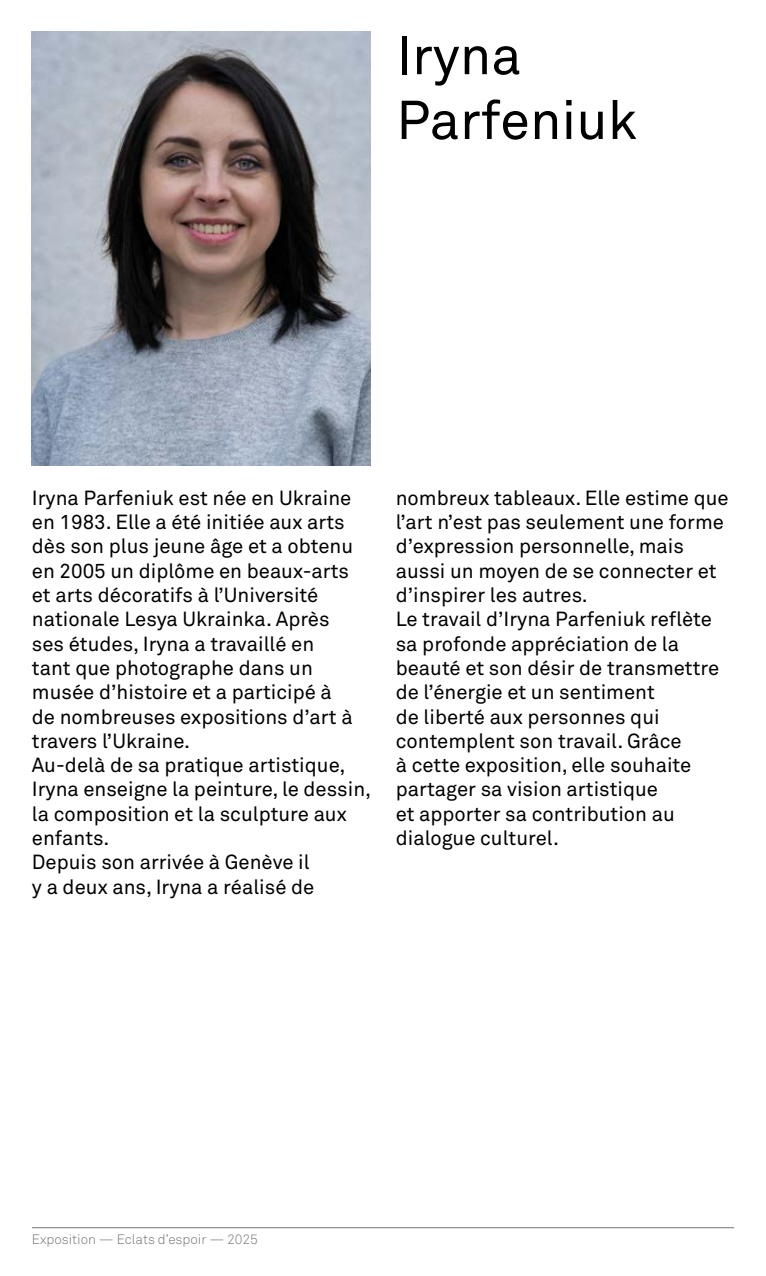
<style>
.page{position:relative;width:766px;height:1276px;background:#fff}
.page>*{position:absolute;margin:0;border:0;box-sizing:border-box;transform-origin:0 0}
.t1{font:54px/64.8px "Akkurat Pro";color:#000}
.t2{font:20.25px/24.3px "Akkurat Pro";color:#000}
.t3{font:300 13.5px "Akkurat Pro";color:#757474}
</style>
<div class="page">
<hr style="left:32px;top:1227px;width:701px;height:1px;background:#757474">
<img style="left:32px;top:32px;width:338px;height:434px">
<h1 class="t1" style="left:396px;top:23px;width:242px">Iryna<br>Parfeniuk</h1>
<p class="t2" style="left:32px;top:485px;width:341px">Iryna Parfeniuk est née en Ukraine en 1983. Elle a été initiée aux arts dès son plus jeune âge et a obtenu en 2005 un diplôme en beaux-arts et arts décoratifs à l’Université nationale Lesya Ukrainka. Après<br>ses études, Iryna a travaillé en<br>tant que photographe dans un musée d’histoire et a participé à<br>de nombreuses expositions d’art à travers l’Ukraine.<br>Au-delà de sa pratique artistique,<br>Iryna enseigne la peinture, le dessin, la composition et la sculpture aux enfants.<br>Depuis son arrivée à Genève il<br>y a deux ans, Iryna a réalisé de</p>
<p class="t2" style="left:395px;top:485px;width:334px">nombreux tableaux. Elle estime que l’art n’est pas seulement une forme d’expression personnelle, mais aussi un moyen de se connecter et d’inspirer les autres.<br>Le travail d’Iryna Parfeniuk reflète sa profonde appréciation de la beauté et son désir de transmettre de l’énergie et un sentiment<br>de liberté aux personnes qui contemplent son travail. Grâce<br>à cette exposition, elle souhaite partager sa vision artistique<br>et apporter sa contribution au dialogue culturel.</p>
<p class="t3" style="left:32px;top:1231px;width:227px">Exposition — Eclats d’espoir — 2025</p>
</div>
